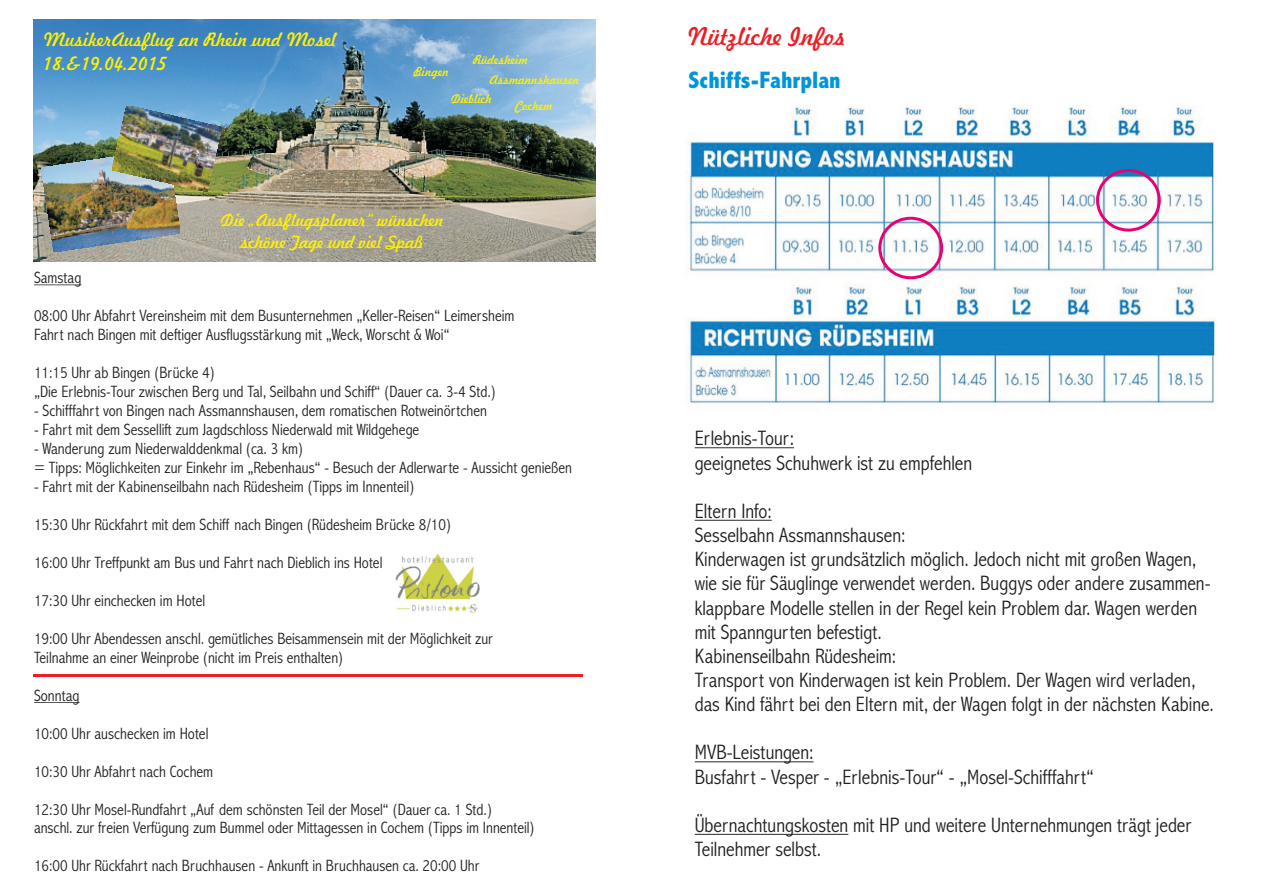
<style>
.page{position:relative;width:1263px;height:893px;background:#fff}
.page>*{position:absolute;margin:0;border:0;box-sizing:border-box;transform-origin:0 0}
.t1{font:800 condensed 24px "Abadi";color:#0095d9}
.t2{font:24px "Freehand 521 BT Regular C";color:#ee1d23}
.t3{font:300 condensed 21px/24.2px "Abadi";color:#231f20}
.t4{font:18.15px/24.5px "Freehand 521 BT Regular C";color:#fff101}
.t5{font:300 condensed 16.5px/19px "Abadi";color:#231f20}
.t6{font:16.5px/22.4px "Freehand 521 BT Regular C";color:#fff101;text-align:center}
.t7{font:12px "Freehand 521 BT Regular C";color:#fff101}
</style>
<div class="page">
<hr style="left:695px;top:447px;width:99px;height:1px;background:#231f20">
<hr style="left:695px;top:520px;width:77px;height:1px;background:#231f20">
<hr style="left:695px;top:761px;width:118px;height:1px;background:#231f20">
<hr style="left:695px;top:834px;width:153px;height:1px;background:#231f20">
<img style="left:686px;top:105px;width:530px;height:304px">
<div style="left:878px;top:217px;width:65px;height:62px;border:3px solid #e60275;border-radius:50%"></div>
<div style="left:1096px;top:169px;width:65px;height:63px;border:3px solid #e60275;border-radius:50%"></div>
<hr style="left:34px;top:284px;width:47px;height:1px;background:#231f20">
<hr style="left:34px;top:702px;width:46px;height:1px;background:#231f20">
<img style="left:395px;top:554px;width:85px;height:59px">
<hr style="left:34px;top:675px;width:549px;height:2px;background:#ee1d23">
<img style="left:34px;top:19px;width:561px;height:243px">
<img style="left:42px;top:149px;width:138px;height:103px">
<img style="left:112px;top:106px;width:109px;height:85px">
<p class="t4" style="left:43px;top:29px;width:294px">MusikerAusflug an Rhein und Mosel<br>18.&amp;19.04.2015</p>
<p class="t7" style="left:473px;top:55px;width:56px">Rüdesheim</p>
<p class="t7" style="left:515px;top:100px;width:39px">Cochem</p>
<p class="t7" style="left:413px;top:67px;width:37px">Bingen</p>
<p class="t7" style="left:490px;top:75px;width:91px">Assmannshausen</p>
<p class="t7" style="left:451px;top:93px;width:43px">Dieblich</p>
<p class="t6" style="left:221px;top:211px;width:224px">Die „Ausflugsplaner“ wünschen schöne Tage und viel Spaß</p>
<p class="t5" style="left:34px;top:270px;width:49px">Samstag</p>
<p class="t5" style="left:34px;top:308px;width:482px">08:00 Uhr Abfahrt Vereinsheim mit dem Busunternehmen „Keller-Reisen“ Leimersheim<br>Fahrt nach Bingen mit deftiger Ausflugsstärkung mit „Weck, Worscht &amp; Woi“</p>
<p class="t5" style="left:34px;top:365px;width:463px">11:15 Uhr ab Bingen (Brücke 4)<br>„Die Erlebnis-Tour zwischen Berg und Tal, Seilbahn und Schiff“ (Dauer ca. 3-4 Std.)</p>
<p class="t5" style="left:34px;top:402px;width:454px">- Schifffahrt von Bingen nach Assmannshausen, dem romatischen Rotweinörtchen</p>
<p class="t5" style="left:34px;top:421px;width:387px">- Fahrt mit dem Sessellift zum Jagdschloss Niederwald mit Wildgehege</p>
<p class="t5" style="left:34px;top:440px;width:539px">- Wanderung zum Niederwalddenkmal (ca. 3 km)<br>= Tipps: Möglichkeiten zur Einkehr im „Rebenhaus“ - Besuch der Adlerwarte - Aussicht genießen</p>
<p class="t5" style="left:34px;top:478px;width:382px">- Fahrt mit der Kabinenseilbahn nach Rüdesheim (Tipps im Innenteil)</p>
<p class="t5" style="left:34px;top:516px;width:419px">15:30 Uhr Rückfahrt mit dem Schiff nach Bingen (Rüdesheim Brücke 8/10)</p>
<p class="t5" style="left:34px;top:554px;width:350px">16:00 Uhr Treffpunkt am Bus und Fahrt nach Dieblich ins Hotel</p>
<p class="t5" style="left:34px;top:592px;width:173px">17:30 Uhr einchecken im Hotel</p>
<p class="t5" style="left:34px;top:630px;width:460px">19:00 Uhr Abendessen anschl. gemütliches Beisammensein mit der Möglichkeit zur<br>Teilnahme an einer Weinprobe (nicht im Preis enthalten)</p>
<p class="t5" style="left:34px;top:687px;width:47px">Sonntag</p>
<p class="t5" style="left:34px;top:725px;width:176px">10:00 Uhr auschecken im Hotel</p>
<p class="t5" style="left:34px;top:763px;width:181px">10:30 Uhr Abfahrt nach Cochem</p>
<p class="t5" style="left:34px;top:801px;width:502px">12:30 Uhr Mosel-Rundfahrt „Auf dem schönsten Teil der Mosel“ (Dauer ca. 1 Std.) anschl. zur freien Verfügung zum Bummel oder Mittagessen in Cochem (Tipps im Innenteil)</p>
<p class="t5" style="left:34px;top:858px;width:447px">16:00 Uhr Rückfahrt nach Bruchhausen - Ankunft in Bruchhausen ca. 20:00 Uhr</p>
<h1 class="t2" style="left:687px;top:27px;width:160px">Nützliche Infos</h1>
<h1 class="t1" style="left:689px;top:72px;width:154px">Schiffs-Fahrplan</h1>
<p class="t3" style="left:695px;top:428px;width:279px">Erlebnis-Tour:<br>geeignetes Schuhwerk ist zu empfehlen</p>
<p class="t3" style="left:695px;top:501px;width:521px">Eltern Info:<br>Sesselbahn Assmannshausen:<br>Kinderwagen ist grundsätzlich möglich. Jedoch nicht mit großen Wagen, wie sie für Säuglinge verwendet werden. Buggys oder andere zusammen&shy;klappbare Modelle stellen in der Regel kein Problem dar. Wagen werden mit Spanngurten befestigt.<br>Kabinenseilbahn Rüdesheim:<br>Transport von Kinderwagen ist kein Problem. Der Wagen wird verladen, das Kind fährt bei den Eltern mit, der Wagen folgt in der nächsten Kabine.</p>
<p class="t3" style="left:695px;top:742px;width:401px">MVB-Leistungen:<br>Busfahrt - Vesper - „Erlebnis-Tour“ - „Mosel-Schifffahrt“</p>
<p class="t3" style="left:695px;top:815px;width:498px">Übernachtungskosten mit HP und weitere Unternehmungen trägt jeder<br>Teilnehmer selbst.</p>
</div>
